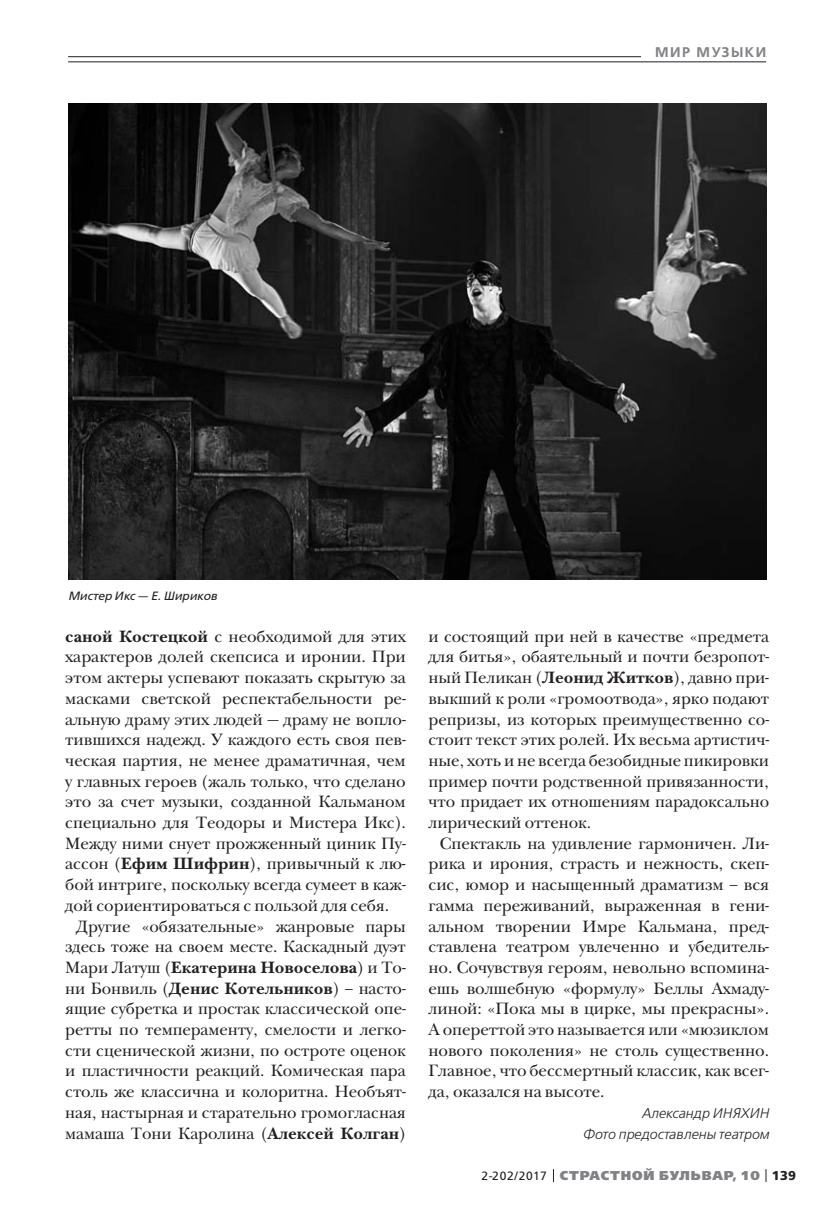
<style>
.page{position:relative;width:823px;height:1219px;background:#fff}
.page>*{position:absolute;margin:0;border:0;box-sizing:border-box;transform-origin:0 0}
.t1{font:17px/20.6px "New Baskerville ITC";letter-spacing:-.005em;color:#231f20;text-align:justify}
.t2{font:700 17px "New Baskerville ITC";letter-spacing:-.005em;color:#231f20}
.t3{font:italic 300 14px/20.8px "Free Set";color:#231f20;text-align:right}
.t4{font:600 14px "Free Set";letter-spacing:.11em;color:#808285}
.t5{font:800 12.8px "Free Set";letter-spacing:.07em;color:#808285}
.t6{font:italic 12px "Free Set";color:#231f20}
.s1{font-weight:700}
.s2{font-weight:400}
.s3{font-weight:400;font-size:12px;color:#231f20}
.s4{font-weight:700;color:#231f20}
</style>
<div class="page">
<svg style="left:765px;top:1169px;width:1px;height:13px"></svg>
<hr style="left:68px;top:56px;width:697px;height:1px;background:#231f20">
<div style="left:641px;top:41px;width:124px;height:21px;background:#fff"></div>
<hr style="left:68px;top:62px;width:697px;height:1px;background:#231f20">
<img style="left:68px;top:103px;width:697px;height:477px">
<p class="t4" style="left:654px;top:45px;width:112px">МИР МУЗЫКИ</p>
<p class="t6" style="left:68px;top:590px;width:150px">Мистер Икс — Е. Шириков</p>
<p class="t1" style="left:65px;top:627px;width:342px"><span class="s1">саной Костецкой</span> с необходимой для этих</p>
<p class="t1" style="left:65px;top:648px;width:342px">характеров долей скепсиса и иронии. При</p>
<p class="t1" style="left:65px;top:669px;width:342px">этом актеры успевают показать скрытую за</p>
<p class="t1" style="left:65px;top:690px;width:342px">масками светской респектабельности ре-</p>
<p class="t1" style="left:65px;top:710px;width:342px">альную драму этих людей — драму не вопло-</p>
<p class="t1" style="left:65px;top:731px;width:342px">тившихся надежд. У каждого есть своя пев-</p>
<p class="t1" style="left:65px;top:752px;width:342px">ческая партия, не менее драматичная, чем</p>
<p class="t1" style="left:65px;top:772px;width:342px">у главных героев (жаль только, что сделано</p>
<p class="t1" style="left:65px;top:793px;width:342px">это за счет музыки, созданной Кальманом</p>
<p class="t1" style="left:65px;top:814px;width:342px">специально для Теодоры и Мистера Икс).</p>
<p class="t1" style="left:65px;top:834px;width:342px">Между ними снует прожженный циник Пу-</p>
<p class="t1" style="left:65px;top:855px;width:342px">ассон (<span class="s1">Ефим Шифрин</span>), привычный к лю-</p>
<p class="t1" style="left:65px;top:876px;width:342px">бой интриге, поскольку всегда сумеет в каж-</p>
<p class="t1" style="left:65px;top:897px;width:325px">дой сориентироваться с пользой для себя.</p>
<p class="t1" style="left:77px;top:917px;width:330px">Другие «обязательные» жанровые пары</p>
<p class="t1" style="left:65px;top:938px;width:342px">здесь тоже на своем месте. Каскадный дуэт</p>
<p class="t2" style="left:65px;top:961px;width:342px"><span class="s2">Мари Латуш (</span>Екатерина Новоселова<span class="s2">) и То-</span></p>
<p class="t1" style="left:65px;top:979px;width:342px">ни Бонвиль (<span class="s1">Денис Котельников</span>) – насто-</p>
<p class="t1" style="left:65px;top:1000px;width:342px">ящие субретка и простак классической опе-</p>
<p class="t1" style="left:65px;top:1021px;width:342px">ретты по темпераменту, смелости и легко-</p>
<p class="t1" style="left:65px;top:1041px;width:342px">сти сценической жизни, по остроте оценок</p>
<p class="t1" style="left:65px;top:1062px;width:342px">и пластичности реакций. Комическая пара</p>
<p class="t1" style="left:65px;top:1083px;width:342px">столь же классична и колоритна. Необъят-</p>
<p class="t1" style="left:65px;top:1104px;width:342px">ная, настырная и старательно громогласная</p>
<p class="t1" style="left:65px;top:1124px;width:342px">мамаша Тони Каролина (<span class="s1">Алексей Колган</span>)</p>
<p class="t1" style="left:428px;top:627px;width:342px">и состоящий при ней в качестве «предмета для битья», обаятельный и почти безропот&shy;ный Пеликан (<span class="s1">Леонид Житков</span>), давно при&shy;выкший к роли «громоотвода», ярко подают репризы, из которых преимущественно со&shy;стоит текст этих ролей. Их весьма артистич&shy;ные, хоть и не всегда безобидные пикировки пример почти родственной привязанности, что придает их отношениям парадоксально лирический оттенок.</p>
<p class="t1" style="left:428px;top:834px;width:342px;text-indent:11px">Спектакль на удивление гармоничен. Ли&shy;рика и ирония, страсть и нежность, скеп&shy;сис, юмор и насыщенный драматизм – вся гамма переживаний, выраженная в гени&shy;альном творении Имре Кальмана, пред&shy;ставлена театром увлеченно и убедитель&shy;но. Сочувствуя героям, невольно вспомина&shy;ешь волшебную «формулу» Беллы Ахмаду&shy;линой: «Пока мы в цирке, мы прекрасны».<br>А опереттой это называется или «мюзиклом нового поколения» не столь существенно.<br>Главное, что бессмертный классик, как всег&shy;да, оказался на высоте.</p>
<p class="t3" style="left:582px;top:1103px;width:188px">Александр ИНЯХИН<br>Фото предоставлены театром</p>
<p class="t5" style="left:481px;top:1169px;width:316px"><span class="s3">2-202/2017</span> СТРАСТНОЙ БУЛЬВАР, 10 <span class="s4">139</span></p>
</div>
